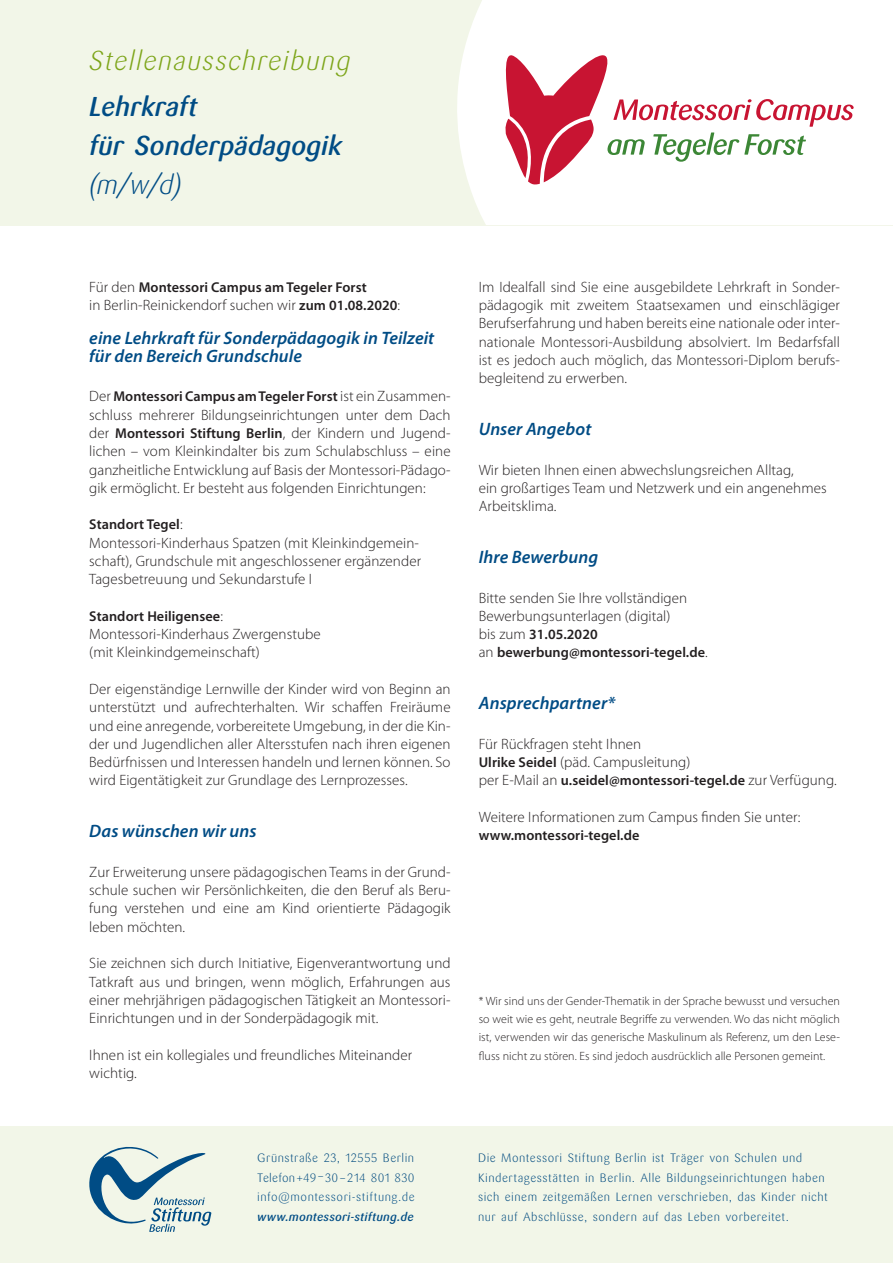
<style>
.page{position:relative;width:893px;height:1263px;background:#fff}
.page>*{position:absolute;margin:0;border:0;box-sizing:border-box;transform-origin:0 0}
.Zitate_Text{font:italic 500 27px "Sari OT";letter-spacing:-.005em;color:#004c85}
.Zitate_Text-2{font:italic 300 27px "Sari OT";letter-spacing:.04em;color:#7da519}
.Zitate_Text-3{font:italic 300 27px "Sari OT";color:#004c85}
.Fliesstext{font:italic 600 18px/18.3px "Myriad Pro";letter-spacing:.005em;color:#004c85}
.Fliesstext-2{font:300 15px/18.3px "Myriad Pro";letter-spacing:.005em;color:#231f20;text-align:justify}
.Fliesstext-3{font:600 14.25px "Myriad Pro";letter-spacing:.005em;color:#231f20}
.Text{font:300 12px/19.5px "Sari OT";letter-spacing:.04em;color:#004a7f}
.Fliesstext-4{font:300 12px/18.3px "Myriad Pro";letter-spacing:.005em;color:#231f20;text-align:justify}
.Text-2{font:300 12px "Sari OT";letter-spacing:.045em;color:#004c85}
.Text-3{font:italic 500 12px "Sari OT";letter-spacing:.02em;color:#004c85}
.s1{font-weight:300;font-size:15px}
.s2{font-weight:600;font-size:14.25px}
</style>
<div class="page">
<div style="left:0;top:1127px;width:893px;height:136px;background:#f2f6e8"></div>
<div style="left:0;top:0;width:893px;height:225px;background:#f2f6e8"></div>
<div style="left:457px;top:0;width:436px;height:225px;background:#fff"></div>
<svg style="left:89px;top:1146px;width:122px;height:86px"></svg>
<svg style="left:502px;top:48px;width:352px;height:137px;background:#eecdd1"></svg>
<p class="Zitate_Text-2" style="left:89px;top:43px;width:263px">Stellenausschreibung</p>
<p class="Zitate_Text" style="left:89px;top:89px;width:110px">Lehrkraft</p>
<p class="Zitate_Text" style="left:89px;top:128px;width:254px">für Sonderpädagogik</p>
<p class="Zitate_Text-3" style="left:89px;top:167px;width:94px">(m/w/d)</p>
<p class="Fliesstext-3" style="left:89px;top:278px;width:279px"><span class="s1">Für den</span> Montessori Campus am Tegeler Forst</p>
<p class="Fliesstext-2" style="left:89px;top:296px;width:312px">in Berlin-Reinickendorf suchen wir <span class="s2">zum 01.08.2020</span>:</p>
<p class="Fliesstext" style="left:89px;top:328px;width:346px">eine Lehrkraft für Sonderpädagogik in Teilzeit für den Bereich Grundschule</p>
<p class="Fliesstext-3" style="left:89px;top:388px;width:363px"><span class="s1">Der</span> Montessori Campus am Tegeler Forst <span class="s1">ist ein Zusammen-</span></p>
<p class="Fliesstext-2" style="left:89px;top:406px;width:363px">schluss mehrerer Bildungseinrichtungen unter dem Dach der <span class="s2">Montessori Stiftung Berlin</span>, der Kindern und Jugend&shy;lichen – vom Kleinkindalter bis zum Schulabschluss – eine ganzheitliche Entwicklung auf Basis der Montessori-Pädago&shy;gik ermöglicht. Er besteht aus folgenden Einrichtungen:</p>
<p class="Fliesstext-3" style="left:89px;top:516px;width:95px">Standort Tegel<span class="s1">:</span></p>
<p class="Fliesstext-2" style="left:89px;top:534px;width:333px;text-align:left">Montessori-Kinderhaus Spatzen (mit Kleinkindgemein&shy;schaft), Grundschule mit angeschlossener ergänzender<br>Tagesbetreuung und Sekundarstufe I</p>
<p class="Fliesstext-3" style="left:89px;top:607px;width:135px">Standort Heiligensee<span class="s1">:</span></p>
<p class="Fliesstext-2" style="left:89px;top:625px;width:233px">Montessori-Kinderhaus Zwergenstube</p>
<p class="Fliesstext-2" style="left:89px;top:643px;width:172px">(mit Kleinkindgemeinschaft)</p>
<p class="Fliesstext-2" style="left:89px;top:680px;width:363px">Der eigenständige Lernwille der Kinder wird von Beginn an unterstützt und aufrechterhalten. Wir schaffen Freiräume und eine anregende, vorbereitete Umgebung, in der die Kin&shy;der und Jugendlichen aller Altersstufen nach ihren eigenen Bedürfnissen und Interessen handeln und lernen können. So wird Eigentätigkeit zur Grundlage des Lernprozesses.</p>
<p class="Fliesstext" style="left:89px;top:822px;width:169px">Das wünschen wir uns</p>
<p class="Fliesstext-2" style="left:89px;top:863px;width:363px">Zur Erweiterung unsere pädagogischen Teams in der Grund&shy;schule suchen wir Persönlichkeiten, die den Beruf als Beru&shy;fung verstehen und eine am Kind orientierte Pädagogik leben möchten.</p>
<p class="Fliesstext-2" style="left:89px;top:954px;width:363px">Sie zeichnen sich durch Initiative, Eigenverantwortung und Tatkraft aus und bringen, wenn möglich, Erfahrungen aus einer mehrjährigen pädagogischen Tätigkeit an Montessori-Einrichtungen und in der Sonderpädagogik mit.</p>
<p class="Fliesstext-2" style="left:89px;top:1046px;width:324px">Ihnen ist ein kollegiales und freundliches Miteinander</p>
<p class="Fliesstext-2" style="left:89px;top:1064px;width:49px">wichtig.</p>
<p class="Fliesstext-2" style="left:479px;top:278px;width:363px">Im Idealfall sind Sie eine ausgebildete Lehrkraft in Sonder&shy;pädagogik mit zweitem Staatsexamen und einschlägiger Berufserfahrung und haben bereits eine nationale oder inter&shy;nationale Montessori-Ausbildung absolviert. Im Bedarfsfall ist es jedoch auch möglich, das Montessori-Diplom berufs&shy;begleitend zu erwerben.</p>
<p class="Fliesstext" style="left:479px;top:419px;width:114px">Unser Angebot</p>
<p class="Fliesstext-2" style="left:479px;top:461px;width:317px">Wir bieten Ihnen einen abwechslungsreichen Alltag,</p>
<p class="Fliesstext-2" style="left:479px;top:479px;width:349px">ein großartiges Team und Netzwerk und ein angenehmes<br>Arbeitsklima.</p>
<p class="Fliesstext" style="left:479px;top:547px;width:121px">Ihre Bewerbung</p>
<p class="Fliesstext-2" style="left:479px;top:589px;width:210px">Bitte senden Sie Ihre vollständigen</p>
<p class="Fliesstext-2" style="left:479px;top:607px;width:193px">Bewerbungsunterlagen (digital)</p>
<p class="Fliesstext-3" style="left:479px;top:625px;width:120px"><span class="s1">bis zum</span> 31.05.2020</p>
<p class="Fliesstext-3" style="left:479px;top:644px;width:231px"><span class="s1">an</span> bewerbung@montessori-tegel.de<span class="s1">.</span></p>
<p class="Fliesstext" style="left:479px;top:694px;width:138px">Ansprechpartner*</p>
<p class="Fliesstext-2" style="left:479px;top:735px;width:164px">Für Rückfragen steht Ihnen</p>
<p class="Fliesstext-2" style="left:479px;top:753px;width:213px"><span class="s2">Ulrike Seidel</span> (päd. Campusleitung)</p>
<p class="Fliesstext-3" style="left:479px;top:771px;width:359px"><span class="s1">per E-Mail an</span> u.seidel@montessori-tegel.de <span class="s1">zur Verfügung.</span></p>
<p class="Fliesstext-2" style="left:479px;top:808px;width:323px">Weitere Informationen zum Campus finden Sie unter:</p>
<p class="Fliesstext-3" style="left:479px;top:826px;width:162px">www.montessori-tegel.de</p>
<p class="Fliesstext-4" style="left:479px;top:992px;width:363px">* Wir sind uns der Gender-Thematik in der Sprache bewusst und versuchen so weit wie es geht, neutrale Begriffe zu verwenden. Wo das nicht möglich ist, verwenden wir das generische Maskulinum als Referenz, um den Lese&shy;fluss nicht zu stören. Es sind jedoch ausdrücklich alle Personen gemeint.</p>
<p class="Text" style="left:257px;top:1148px;width:158px">Grünstraße 23, 12555 Berlin</p>
<p class="Text" style="left:257px;top:1168px;width:159px">Telefon +49 – 30 – 214 801 830</p>
<p class="Text-2" style="left:257px;top:1189px;width:159px">info@montessori-stiftung.de</p>
<p class="Text-3" style="left:257px;top:1209px;width:158px">www.montessori-stiftung.de</p>
<p class="Text" style="left:478px;top:1148px;width:351px">Die Montessori Stiftung Berlin ist Träger von Schulen und Kindertagesstätten in Berlin. Alle Bildungseinrichtungen haben sich einem zeitgemäßen Lernen verschrieben, das Kinder nicht nur auf Abschlüsse, sondern auf das Leben vorbereitet.</p>
</div>
